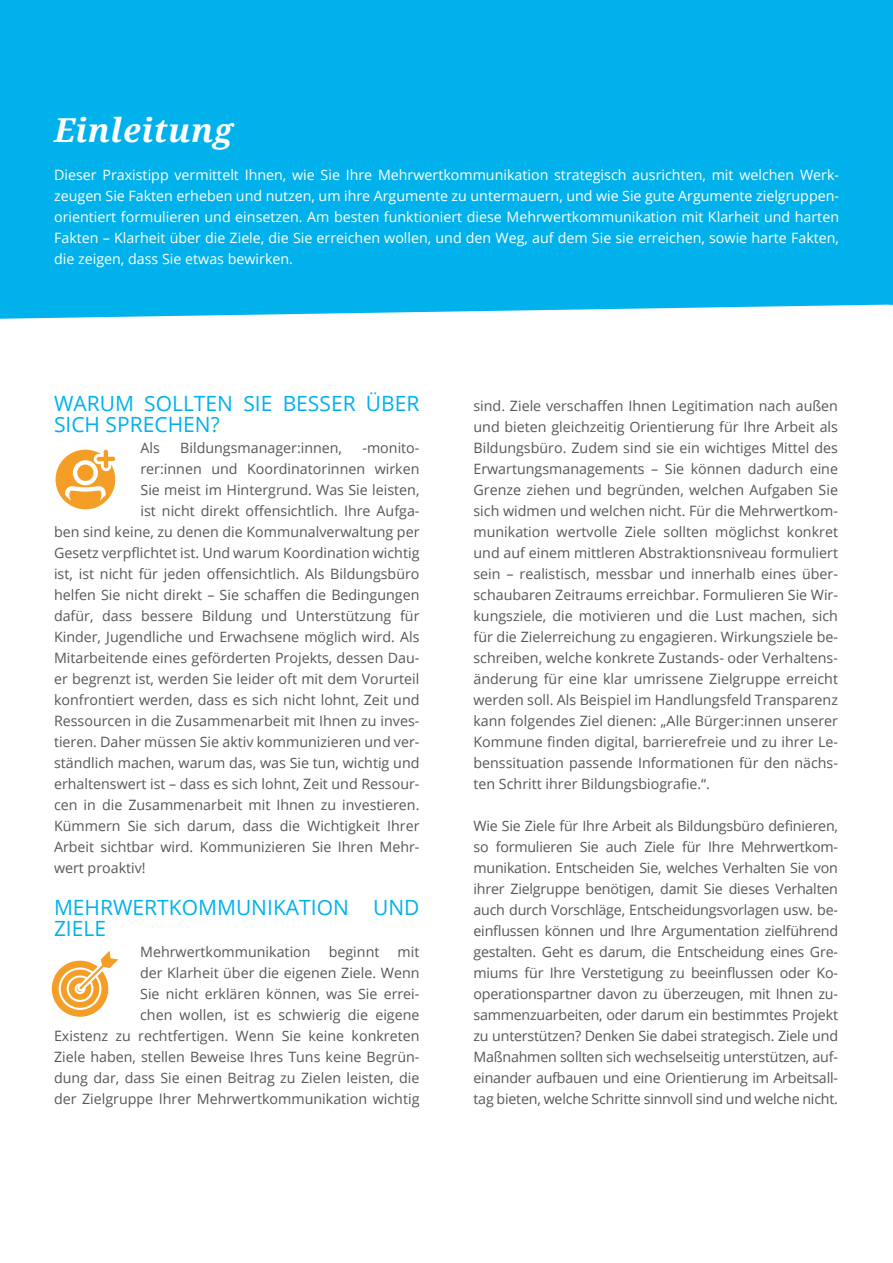
<style>
.page{position:relative;width:893px;height:1263px;background:#fff}
.page>*{position:absolute;margin:0;border:0;box-sizing:border-box;transform-origin:0 0}
.t1{font:italic 700 33px "Noto Serif";letter-spacing:.02em;color:#fff}
.t2{font:21px/21px "Open Sans";color:#00b1eb}
.t3{font:14.25px/21px "Open Sans";color:#575756;text-align:justify}
.t4{font:14.25px/21px "Open Sans";color:#fff;text-align:justify}
</style>
<div class="page">
<div style="left:0;top:0;width:889px;height:319px;background:#00b1eb"></div>
<hr style="left:889px;top:0;width:4px;height:305px;background:#00b1eb">
<svg style="left:51px;top:951px;width:67px;height:66px"></svg>
<svg style="left:56px;top:450px;width:59px;height:59px"></svg>
<div style="left:77px;top:465px;width:17px;height:16px;background:#f49d27;border-radius:50%"></div>
<p class="t1" style="left:54px;top:107px;width:180px">Einleitung</p>
<p class="t4" style="left:54px;top:164px;width:786px">Dieser Praxistipp vermittelt Ihnen, wie Sie Ihre Mehrwertkommunikation strategisch ausrichten, mit welchen Werk&shy;zeugen Sie Fakten erheben und nutzen, um ihre Argumente zu untermauern, und wie Sie gute Argumente zielgruppen&shy;orientiert formulieren und einsetzen. Am besten funktioniert diese Mehrwertkommunikation mit Klarheit und harten Fakten – Klarheit über die Ziele, die Sie erreichen wollen, und den Weg, auf dem Sie sie erreichen, sowie harte Fakten, die zeigen, dass Sie etwas bewirken.</p>
<p class="t2" style="left:54px;top:392px;width:367px">WARUM SOLLTEN SIE BESSER ÜBER<br>SICH SPRECHEN?</p>
<p class="t3" style="left:140px;top:437px;width:21px">Als</p>
<p class="t3" style="left:180px;top:437px;width:163px">Bildungsmanager:innen,</p>
<p class="t3" style="left:362px;top:437px;width:59px">-monito-</p>
<p class="t3" style="left:140px;top:458px;width:280px">rer:innen und Koordinatorinnen wirken</p>
<p class="t3" style="left:140px;top:479px;width:280px">Sie meist im Hintergrund. Was Sie leisten,</p>
<p class="t3" style="left:140px;top:500px;width:280px">ist nicht direkt offensichtlich. Ihre Aufga-</p>
<p class="t3" style="left:54px;top:521px;width:367px">ben sind keine, zu denen die Kommunalverwaltung per</p>
<p class="t3" style="left:54px;top:542px;width:367px">Gesetz verpflichtet ist. Und warum Koordination wichtig</p>
<p class="t3" style="left:54px;top:563px;width:367px">ist, ist nicht für jeden offensichtlich. Als Bildungsbüro</p>
<p class="t3" style="left:54px;top:584px;width:367px">helfen Sie nicht direkt – Sie schaffen die Bedingungen</p>
<p class="t3" style="left:54px;top:605px;width:367px">dafür, dass bessere Bildung und Unterstützung für</p>
<p class="t3" style="left:54px;top:626px;width:367px">Kinder, Jugendliche und Erwachsene möglich wird. Als</p>
<p class="t3" style="left:54px;top:647px;width:367px">Mitarbeitende eines geförderten Projekts, dessen Dau-</p>
<p class="t3" style="left:54px;top:668px;width:367px">er begrenzt ist, werden Sie leider oft mit dem Vorurteil</p>
<p class="t3" style="left:54px;top:689px;width:367px">konfrontiert werden, dass es sich nicht lohnt, Zeit und</p>
<p class="t3" style="left:54px;top:710px;width:367px">Ressourcen in die Zusammenarbeit mit Ihnen zu inves-</p>
<p class="t3" style="left:54px;top:731px;width:367px">tieren. Daher müssen Sie aktiv kommunizieren und ver-</p>
<p class="t3" style="left:54px;top:752px;width:367px">ständlich machen, warum das, was Sie tun, wichtig und</p>
<p class="t3" style="left:54px;top:773px;width:367px">erhaltenswert ist – dass es sich lohnt, Zeit und Ressour-</p>
<p class="t3" style="left:54px;top:794px;width:367px">cen in die Zusammenarbeit mit Ihnen zu investieren.</p>
<p class="t3" style="left:54px;top:815px;width:367px">Kümmern Sie sich darum, dass die Wichtigkeit Ihrer</p>
<p class="t3" style="left:54px;top:836px;width:367px">Arbeit sichtbar wird. Kommunizieren Sie Ihren Mehr-</p>
<p class="t3" style="left:54px;top:857px;width:93px">wert proaktiv!</p>
<p class="t2" style="left:54px;top:896px;width:367px">MEHRWERTKOMMUNIKATION UND<br>ZIELE</p>
<p class="t3" style="left:140px;top:941px;width:172px">Mehrwertkommunikation</p>
<p class="t3" style="left:329px;top:941px;width:52px">beginnt</p>
<p class="t3" style="left:54px;top:941px;width:367px;text-align:right">mit<br>der Klarheit über die eigenen Ziele. Wenn<br>Sie nicht erklären können, was Sie errei-<br>chen wollen, ist es schwierig die eigene<br>Existenz zu rechtfertigen. Wenn Sie keine konkreten Ziele haben, stellen Beweise Ihres Tuns keine Begrün&shy;dung dar, dass Sie einen Beitrag zu Zielen leisten, die der Zielgruppe Ihrer Mehrwertkommunikation wichtig</p>
<p class="t3" style="left:473px;top:395px;width:366px">sind. Ziele verschaffen Ihnen Legitimation nach außen und bieten gleichzeitig Orientierung für Ihre Arbeit als Bildungsbüro. Zudem sind sie ein wichtiges Mittel des Erwartungsmanagements – Sie können dadurch eine Grenze ziehen und begründen, welchen Aufgaben Sie sich widmen und welchen nicht. Für die Mehrwertkom&shy;munikation wertvolle Ziele sollten möglichst konkret und auf einem mittleren Abstraktionsniveau formuliert sein – realistisch, messbar und innerhalb eines über&shy;schaubaren Zeitraums erreichbar. Formulieren Sie Wir&shy;kungsziele, die motivieren und die Lust machen, sich für die Zielerreichung zu engagieren. Wirkungsziele be&shy;schreiben, welche konkrete Zustands- oder Verhaltens&shy;änderung für eine klar umrissene Zielgruppe erreicht werden soll. Als Beispiel im Handlungsfeld Transparenz kann folgendes Ziel dienen: „Alle Bürger:innen unserer Kommune finden digital, barrierefreie und zu ihrer Le&shy;benssituation passende Informationen für den nächs&shy;ten Schritt ihrer Bildungsbiografie.“.</p>
<p class="t3" style="left:473px;top:815px;width:366px">Wie Sie Ziele für Ihre Arbeit als Bildungsbüro definieren, so formulieren Sie auch Ziele für Ihre Mehrwertkom&shy;munikation. Entscheiden Sie, welches Verhalten Sie von ihrer Zielgruppe benötigen, damit Sie dieses Verhalten auch durch Vorschläge, Entscheidungsvorlagen usw. be&shy;einflussen können und Ihre Argumentation zielführend gestalten. Geht es darum, die Entscheidung eines Gre&shy;miums für Ihre Verstetigung zu beeinflussen oder Ko&shy;operationspartner davon zu überzeugen, mit Ihnen zu&shy;sammenzuarbeiten, oder darum ein bestimmtes Projekt zu unterstützen? Denken Sie dabei strategisch. Ziele und Maßnahmen sollten sich wechselseitig unterstützen, auf&shy;einander aufbauen und eine Orientierung im Arbeitsall&shy;tag bieten, welche Schritte sinnvoll sind und welche nicht.</p>
</div>
